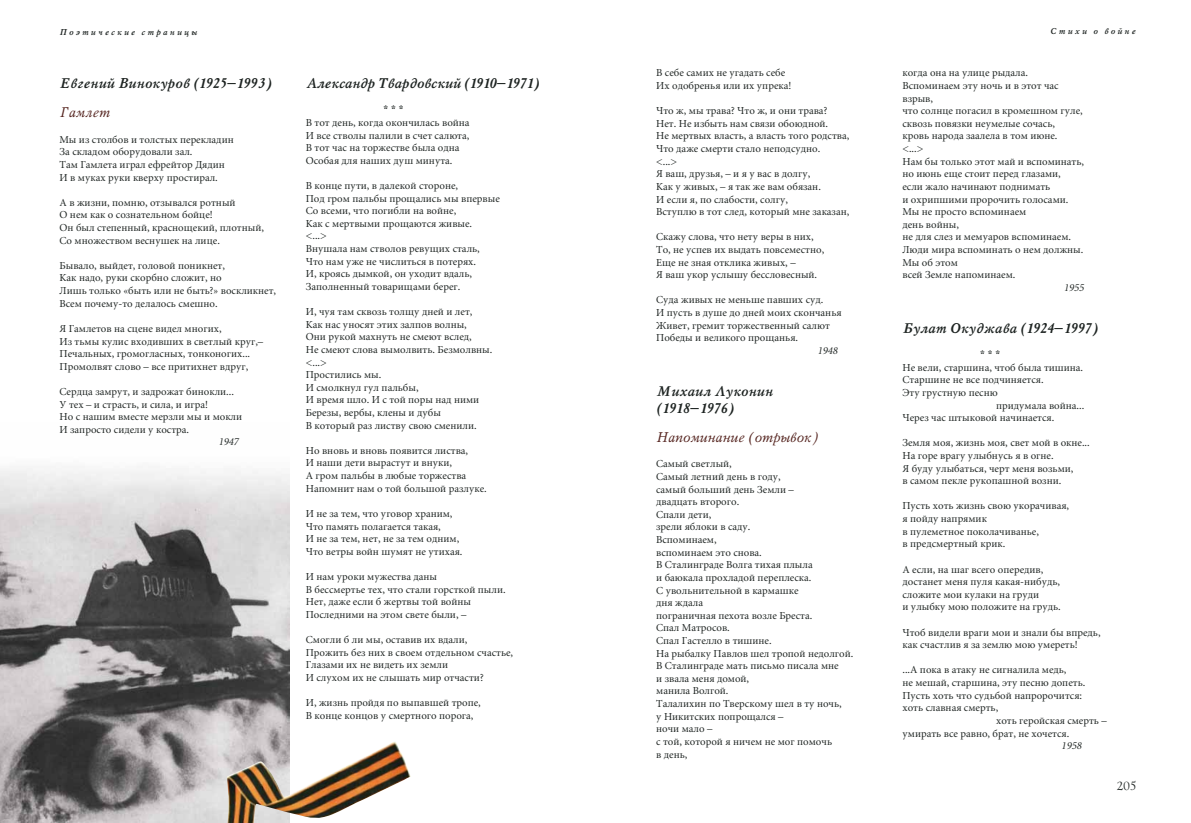
<style>
.page{position:relative;width:1191px;height:823px;background:#fff}
.page>*{position:absolute;margin:0;border:0;box-sizing:border-box;transform-origin:0 0}
.t1{font:italic 700 14px/16.8px "Mysl C";color:#1d2321}
.t2{font:italic 14px "Mysl C";color:#552520}
.t3{font:12px "Lazurski C";color:#1d2321}
.t4{font:10.5px/12.6px "Miniature C";color:#1d2321}
.t5{font:italic 10.5px "Miniature C";color:#1d2321}
.t6{font:700 10.5px "Mysl C";color:#1d2321}
.t7{font:italic 700 8.5px "Mysl C";letter-spacing:.25em;color:#1d2321}
</style>
<div class="page">
<img style="left:0;top:468px;width:290px;height:354px">
<img style="left:226px;top:741px;width:185px;height:81px">
<p class="t7" style="left:60px;top:27px;width:139px">Поэтические страницы</p>
<h1 class="t1" style="left:60px;top:75px;width:213px">Евгений Винокуров (1925–1993)</h1>
<h1 class="t2" style="left:60px;top:105px;width:51px">Гамлет</h1>
<p class="t4" style="left:60px;top:133px;width:176px">Мы из столбов и толстых перекладин<br>За складом оборудовали зал.<br>Там Гамлета играл ефрейтор Дядин<br>И в муках руки кверху простирал.</p>
<p class="t4" style="left:60px;top:196px;width:206px">А в жизни, помню, отзывался ротный<br>О нем как о сознательном бойце!<br>Он был степенный, краснощекий, плотный, Со множеством веснушек на лице.</p>
<p class="t4" style="left:60px;top:259px;width:218px">Бывало, выйдет, головой поникнет,<br>Как надо, руки скорбно сложит, но<br>Лишь только «быть или не быть?» воскликнет, Всем почему-то делалось смешно.</p>
<p class="t4" style="left:60px;top:322px;width:205px">Я Гамлетов на сцене видел многих,<br>Из тьмы кулис входивших в светлый круг,– Печальных, громогласных, тонконогих...<br>Промолвят слово – все притихнет вдруг,</p>
<p class="t4" style="left:60px;top:385px;width:184px">Сердца замрут, и задрожат бинокли...<br>У тех – и страсть, и сила, и игра!<br>Но с нашим вместе мерзли мы и мокли<br>И запросто сидели у костра.</p>
<p class="t5" style="left:218px;top:436px;width:22px">1947</p>
<h1 class="t1" style="left:306px;top:75px;width:234px">Александр Твардовский (1910–1971)</h1>
<p class="t6" style="left:382px;top:104px;width:22px">* * *</p>
<p class="t4" style="left:306px;top:116px;width:165px">В тот день, когда окончилась война<br>И все стволы палили в счет салюта,<br>В тот час на торжестве была одна<br>Особая для наших душ минута.</p>
<p class="t4" style="left:306px;top:179px;width:195px">В конце пути, в далекой стороне,<br>Под гром пальбы прощались мы впервые<br>Со всеми, что погибли на войне,<br>Как с мертвыми прощаются живые.<br>&lt;...&gt;<br>Внушала нам стволов ревущих сталь,<br>Что нам уже не числиться в потерях.<br>И, кроясь дымкой, он уходит вдаль,<br>Заполненный товарищами берег.</p>
<p class="t4" style="left:306px;top:305px;width:188px">И, чуя там сквозь толщу дней и лет,<br>Как нас уносят этих залпов волны,<br>Они рукой махнуть не смеют вслед,<br>Не смеют слова вымолвить. Безмолвны. &lt;...&gt;<br>Простились мы.<br>И смолкнул гул пальбы,<br>И время шло. И с той поры над ними<br>Березы, вербы, клены и дубы<br>В который раз листву свою сменили.</p>
<p class="t4" style="left:306px;top:444px;width:182px">Но вновь и вновь появится листва,<br>И наши дети вырастут и внуки,<br>А гром пальбы в любые торжества<br>Напомнит нам о той большой разлуке.</p>
<p class="t4" style="left:306px;top:507px;width:158px">И не за тем, что уговор храним,<br>Что память полагается такая,<br>И не за тем, нет, не за тем одним,<br>Что ветры войн шумят не утихая.</p>
<p class="t4" style="left:306px;top:570px;width:201px">И нам уроки мужества даны<br>В бессмертье тех, что стали горсткой пыли.<br>Нет, даже если б жертвы той войны<br>Последними на этом свете были, –</p>
<p class="t4" style="left:306px;top:633px;width:209px">Смогли б ли мы, оставив их вдали,<br>Прожить без них в своем отдельном счастье, Глазами их не видеть их земли<br>И слухом их не слышать мир отчасти?</p>
<p class="t4" style="left:306px;top:696px;width:176px">И, жизнь пройдя по выпавшей тропе,<br>В конце концов у смертного порога,</p>
<p class="t4" style="left:656px;top:67px;width:137px">В себе самих не угадать себе<br>Их одобренья или их упрека!</p>
<p class="t4" style="left:656px;top:105px;width:195px">Что ж, мы трава? Что ж, и они трава?<br>Нет. Не избыть нам связи обоюдной.<br>Не мертвых власть, а власть того родства,<br>Что даже смерти стало неподсудно.<br>&lt;...&gt;<br>Я ваш, друзья, – и я у вас в долгу,<br>Как у живых, – я так же вам обязан.<br>И если я, по слабости, солгу,<br>Вступлю в тот след, который мне заказан,</p>
<p class="t4" style="left:656px;top:231px;width:170px">Скажу слова, что нету веры в них,<br>То, не успев их выдать повсеместно,<br>Еще не зная отклика живых, –<br>Я ваш укор услышу бессловесный.</p>
<p class="t4" style="left:656px;top:294px;width:187px">Суда живых не меньше павших суд.<br>И пусть в душе до дней моих скончанья<br>Живет, гремит торжественный салют<br>Победы и великого прощанья.</p>
<p class="t5" style="left:817px;top:345px;width:22px">1948</p>
<h1 class="t1" style="left:656px;top:383px;width:118px">Михаил Луконин (1918–1976)</h1>
<h1 class="t2" style="left:656px;top:430px;width:163px">Напоминание (отрывок)</h1>
<p class="t4" style="left:656px;top:458px;width:199px">Самый светлый,<br>Самый летний день в году,<br>самый больший день Земли –<br>двадцать второго.<br>Спали дети,<br>зрели яблоки в саду.<br>Вспоминаем,<br>вспоминаем это снова.<br>В Сталинграде Волга тихая плыла<br>и баюкала прохладой переплеска.<br>С увольнительной в кармашке<br>дня ждала<br>пограничная пехота возле Бреста.<br>Спал Матросов.<br>Спал Гастелло в тишине.<br>На рыбалку Павлов шел тропой недолгой.<br>В Сталинграде мать письмо писала мне<br>и звала меня домой,<br>манила Волгой.<br>Талалихин по Тверскому шел в ту ночь,<br>у Никитских попрощался –<br>ночи мало –<br>с той, которой я ничем не мог помочь<br>в день,</p>
<p class="t7" style="left:1050px;top:27px;width:87px">Стихи о войне</p>
<p class="t4" style="left:902px;top:67px;width:183px">когда она на улице рыдала.<br>Вспоминаем эту ночь и в этот час взрыв,<br>что солнце погасил в кромешном гуле, сквозь повязки неумелые сочась, кровь народа заалела в том июне.<br>&lt;...&gt;<br>Нам бы только этот май и вспоминать, но июнь еще стоит перед глазами,<br>если жало начинают поднимать<br>и охрипшими пророчить голосами.<br>Мы не просто вспоминаем<br>день войны,<br>не для слез и мемуаров вспоминаем.<br>Люди мира вспоминать о нем должны.<br>Мы об этом<br>всей Земле напоминаем.</p>
<p class="t5" style="left:1063px;top:282px;width:22px">1955</p>
<h1 class="t1" style="left:902px;top:320px;width:196px">Булат Окуджава (1924–1997)</h1>
<p class="t6" style="left:979px;top:348px;width:22px">* * *</p>
<p class="t4" style="left:902px;top:361px;width:182px">Не вели, старшина, чтоб была тишина.</p>
<p class="t4" style="left:902px;top:374px;width:143px">Старшине не все подчиняется.</p>
<p class="t4" style="left:902px;top:386px;width:97px">Эту грустную песню</p>
<p class="t4" style="left:996px;top:399px;width:90px">придумала война...</p>
<p class="t4" style="left:902px;top:411px;width:153px">Через час штыковой начинается.</p>
<p class="t4" style="left:902px;top:437px;width:189px">Земля моя, жизнь моя, свет мой в окне...<br>На горе врагу улыбнусь я в огне.<br>Я буду улыбаться, черт меня возьми,<br>в самом пекле рукопашной возни.</p>
<p class="t4" style="left:902px;top:500px;width:168px">Пусть хоть жизнь свою укорачивая, я пойду напрямик<br>в пулеметное поколачиванье,<br>в предсмертный крик.</p>
<p class="t4" style="left:902px;top:563px;width:160px">А если, на шаг всего опередив, достанет меня пуля какая-нибудь, сложите мои кулаки на груди<br>и улыбку мою положите на грудь.</p>
<p class="t4" style="left:902px;top:626px;width:200px">Чтоб видели враги мои и знали бы впредь, как счастлив я за землю мою умереть!</p>
<p class="t4" style="left:902px;top:663px;width:166px">...А пока в атаку не сигналила медь,</p>
<p class="t4" style="left:902px;top:676px;width:184px">не мешай, старшина, эту песню допеть.</p>
<p class="t4" style="left:902px;top:689px;width:181px">Пусть хоть что судьбой напророчится:</p>
<p class="t4" style="left:902px;top:701px;width:97px">хоть славная смерть,</p>
<p class="t4" style="left:996px;top:714px;width:112px">хоть геройская смерть –</p>
<p class="t4" style="left:902px;top:726px;width:168px">умирать все равно, брат, не хочется.</p>
<p class="t5" style="left:1061px;top:740px;width:22px">1958</p>
<p class="t3" style="left:1116px;top:777px;width:21px">205</p>
</div>
